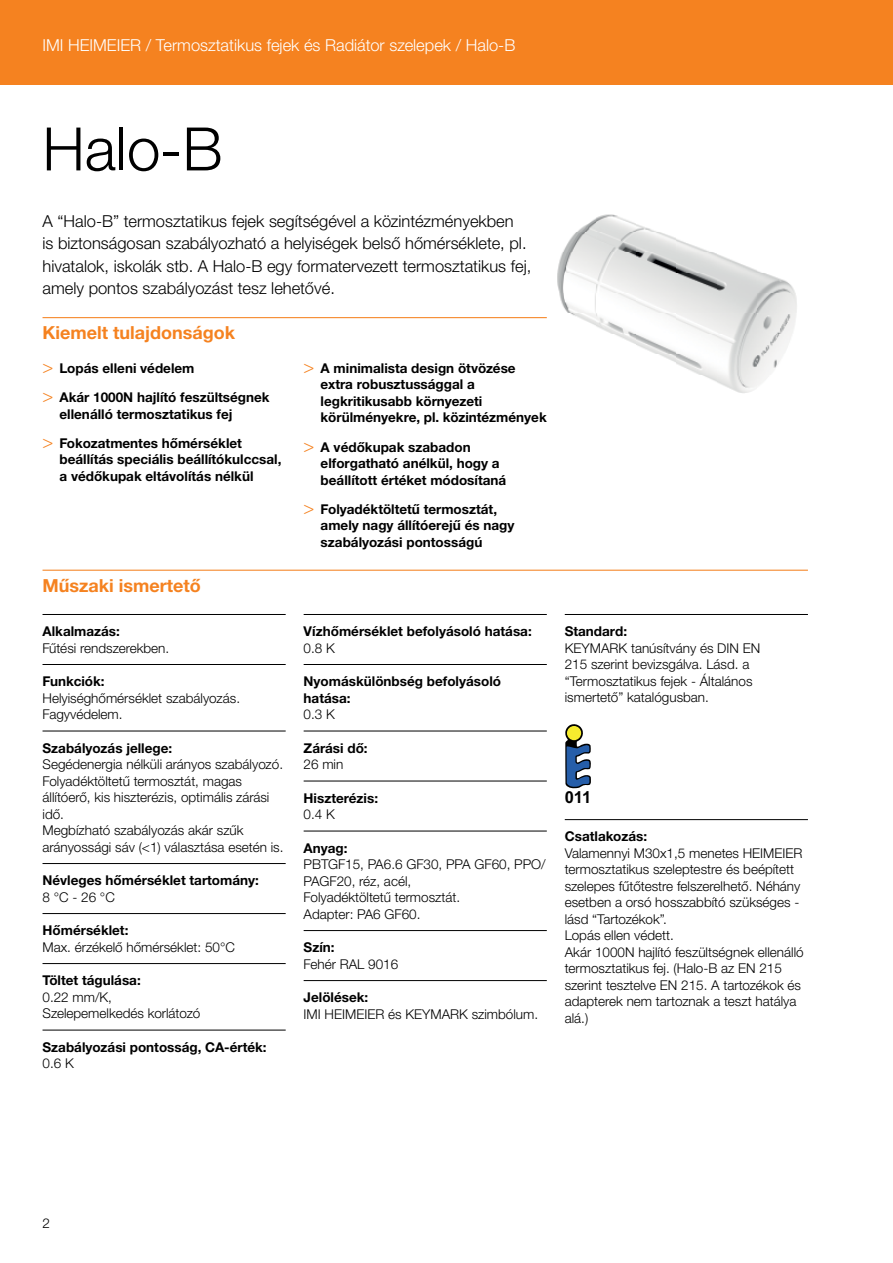
<style>
.page{position:relative;width:893px;height:1263px;background:#fff}
.page>*{position:absolute;margin:0;border:0;box-sizing:border-box;transform-origin:0 0}
.t1{font:300 60px "Helvetica Neue LTW1 G";color:#000}
.t2{font:700 18px "Helvetica Neue LTW1 G";color:#f58220}
.t3{font:300 16.5px/22.5px "Helvetica Neue LTW1 G";color:#000}
.t4{font:300 16.5px "Helvetica Neue LTW1 G";color:#fff}
.t5{font:700 16.5px "Arial";color:#000}
.t6{font:300 13.5px/16.5px "Helvetica Neue LTW1 G";color:#000}
.t7{font:700 13.5px/16.5px "Helvetica Neue LTW1 G";color:#000}
.s1{font-family:"Helvetica Neue LT Std";font-weight:300;font-size:18px;color:#f58220}
</style>
<div class="page">
<div style="left:0;top:0;width:893px;height:85px;background:#f58220"></div>
<hr style="left:43px;top:317px;width:504px;height:1px;background:#f58220">
<hr style="left:43px;top:570px;width:765px;height:1px;background:#f58220">
<hr style="left:43px;top:614px;width:243px;height:1px;background:#000">
<hr style="left:43px;top:664px;width:243px;height:1px;background:#000">
<hr style="left:43px;top:731px;width:243px;height:1px;background:#000">
<hr style="left:43px;top:863px;width:243px;height:1px;background:#000">
<hr style="left:43px;top:913px;width:243px;height:1px;background:#000">
<hr style="left:43px;top:963px;width:243px;height:1px;background:#000">
<hr style="left:43px;top:1030px;width:243px;height:1px;background:#000">
<hr style="left:304px;top:614px;width:243px;height:1px;background:#000">
<hr style="left:304px;top:664px;width:243px;height:1px;background:#000">
<hr style="left:304px;top:731px;width:243px;height:1px;background:#000">
<hr style="left:304px;top:781px;width:243px;height:1px;background:#000">
<hr style="left:304px;top:831px;width:243px;height:1px;background:#000">
<hr style="left:304px;top:930px;width:243px;height:1px;background:#000">
<hr style="left:304px;top:980px;width:243px;height:1px;background:#000">
<hr style="left:565px;top:614px;width:243px;height:1px;background:#000">
<hr style="left:565px;top:819px;width:243px;height:1px;background:#000">
<img style="left:557px;top:214px;width:240px;height:179px">
<svg style="left:565px;top:724px;width:26px;height:64px"></svg>
<div style="left:567px;top:726px;width:14px;height:14px;background:#f6ec2e;border-radius:50%"></div>
<p class="t4" style="left:43px;top:35px;width:474px">IMI HEIMEIER / Termosztatikus fejek és Radiátor szelepek / Halo-B</p>
<h1 class="t1" style="left:43px;top:112px;width:182px">Halo-B</h1>
<p class="t3" style="left:43px;top:210px;width:490px">A “Halo-B” termosztatikus fejek segítségével a közintézményekben<br>is biztonságosan szabályozható a helyiségek belső hőmérséklete, pl. hivatalok, iskolák stb. A Halo-B egy formatervezett termosztatikus fej, amely pontos szabályozást tesz lehetővé.</p>
<h2 class="t2" style="left:43px;top:322px;width:194px">Kiemelt tulajdonságok</h2>
<p class="t7" style="left:43px;top:353px;width:229px;line-height:29.2px"><span class="s1">&gt;</span> Lopás elleni védelem<br><span class="s1">&gt;</span> Akár 1000N hajlító feszültségnek</p>
<p class="t7" style="left:43px;top:399px;width:201px;line-height:29.2px;text-align:center">ellenálló termosztatikus fej<br><span class="s1">&gt;</span> Fokozatmentes hőmérséklet</p>
<p class="t7" style="left:60px;top:451px;width:223px">beállítás speciális beállítókulccsal, a védőkupak eltávolítás nélkül</p>
<p class="t7" style="left:321px;top:360px;width:228px;text-indent:-17px"><span class="s1">&gt;</span> A minimalista design ötvözése extra robusztussággal a legkritikusabb környezeti körülményekre, pl. közintézmények</p>
<p class="t7" style="left:321px;top:439px;width:187px;text-indent:-17px"><span class="s1">&gt;</span> A védőkupak szabadon elforgatható anélkül, hogy a beállított értéket módosítaná</p>
<p class="t7" style="left:321px;top:501px;width:195px;text-indent:-17px"><span class="s1">&gt;</span> Folyadéktöltetű termosztát, amely nagy állítóerejű és nagy szabályozási pontosságú</p>
<h2 class="t2" style="left:43px;top:574px;width:160px">Műszaki ismertető</h2>
<p class="t7" style="left:43px;top:623px;width:79px">Alkalmazás:</p>
<p class="t6" style="left:43px;top:639px;width:128px">Fűtési rendszerekben.</p>
<p class="t7" style="left:43px;top:673px;width:64px">Funkciók:</p>
<p class="t6" style="left:43px;top:689px;width:199px">Helyiséghőmérséklet szabályozás.<br>Fagyvédelem.</p>
<p class="t7" style="left:43px;top:739px;width:131px">Szabályozás jellege:</p>
<p class="t6" style="left:43px;top:756px;width:242px">Segédenergia nélküli arányos szabályozó.<br>Folyadéktöltetű termosztát, magas állítóerő, kis hiszterézis, optimális zárási idő.<br>Megbízható szabályozás akár szűk arányossági sáv (&lt;1) választása esetén is.</p>
<p class="t7" style="left:43px;top:872px;width:218px">Névleges hőmérséklet tartomány:</p>
<p class="t6" style="left:43px;top:888px;width:74px">8 °C - 26 °C</p>
<p class="t7" style="left:43px;top:922px;width:87px">Hőmérséklet:</p>
<p class="t6" style="left:43px;top:938px;width:194px">Max. érzékelő hőmérséklet: 50°C</p>
<p class="t7" style="left:43px;top:972px;width:100px">Töltet tágulása:</p>
<p class="t6" style="left:43px;top:988px;width:159px">0.22 mm/K,<br>Szelepemelkedés korlátozó</p>
<p class="t7" style="left:43px;top:1038px;width:226px">Szabályozási pontosság, CA-érték:</p>
<p class="t6" style="left:43px;top:1055px;width:33px">0.6 K</p>
<p class="t7" style="left:304px;top:623px;width:230px">Vízhőmérséklet befolyásoló hatása:</p>
<p class="t6" style="left:304px;top:639px;width:33px">0.8 K</p>
<p class="t7" style="left:304px;top:673px;width:199px">Nyomáskülönbség befolyásoló hatása:</p>
<p class="t6" style="left:304px;top:706px;width:33px">0.3 K</p>
<p class="t7" style="left:304px;top:739px;width:66px">Zárási dő:</p>
<p class="t6" style="left:304px;top:756px;width:41px">26 min</p>
<p class="t7" style="left:304px;top:789px;width:76px">Hiszterézis:</p>
<p class="t6" style="left:304px;top:806px;width:33px">0.4 K</p>
<p class="t7" style="left:304px;top:839px;width:46px">Anyag:</p>
<p class="t6" style="left:304px;top:856px;width:244px">PBTGF15, PA6.6 GF30, PPA GF60, PPO/<br>PAGF20, réz, acél,<br>Folyadéktöltetű termosztát.<br>Adapter: PA6 GF60.</p>
<p class="t7" style="left:304px;top:939px;width:33px">Szín:</p>
<p class="t6" style="left:304px;top:955px;width:96px">Fehér RAL 9016</p>
<p class="t7" style="left:304px;top:989px;width:66px">Jelölések:</p>
<p class="t6" style="left:304px;top:1005px;width:236px">IMI HEIMEIER és KEYMARK szimbólum.</p>
<p class="t7" style="left:565px;top:623px;width:64px">Standard:</p>
<p class="t6" style="left:565px;top:639px;width:197px">KEYMARK tanúsítvány és DIN EN<br>215 szerint bevizsgálva. Lásd. a “Termosztatikus fejek - Általános ismertető” katalógusban.</p>
<p class="t5" style="left:565px;top:787px;width:28px">011</p>
<p class="t7" style="left:565px;top:828px;width:84px">Csatlakozás:</p>
<p class="t6" style="left:565px;top:845px;width:240px">Valamennyi M30x1,5 menetes HEIMEIER termosztatikus szeleptestre és beépített szelepes fűtőtestre felszerelhető. Néhány esetben a orsó hosszabbító szükséges - lásd “Tartozékok”.<br>Lopás ellen védett.<br>Akár 1000N hajlító feszültségnek ellenálló termosztatikus fej. (Halo-B az EN 215 szerint tesztelve EN 215. A tartozékok és adapterek nem tartoznak a teszt hatálya alá.)</p>
<p class="t6" style="left:43px;top:1215px;width:9px">2</p>
</div>
